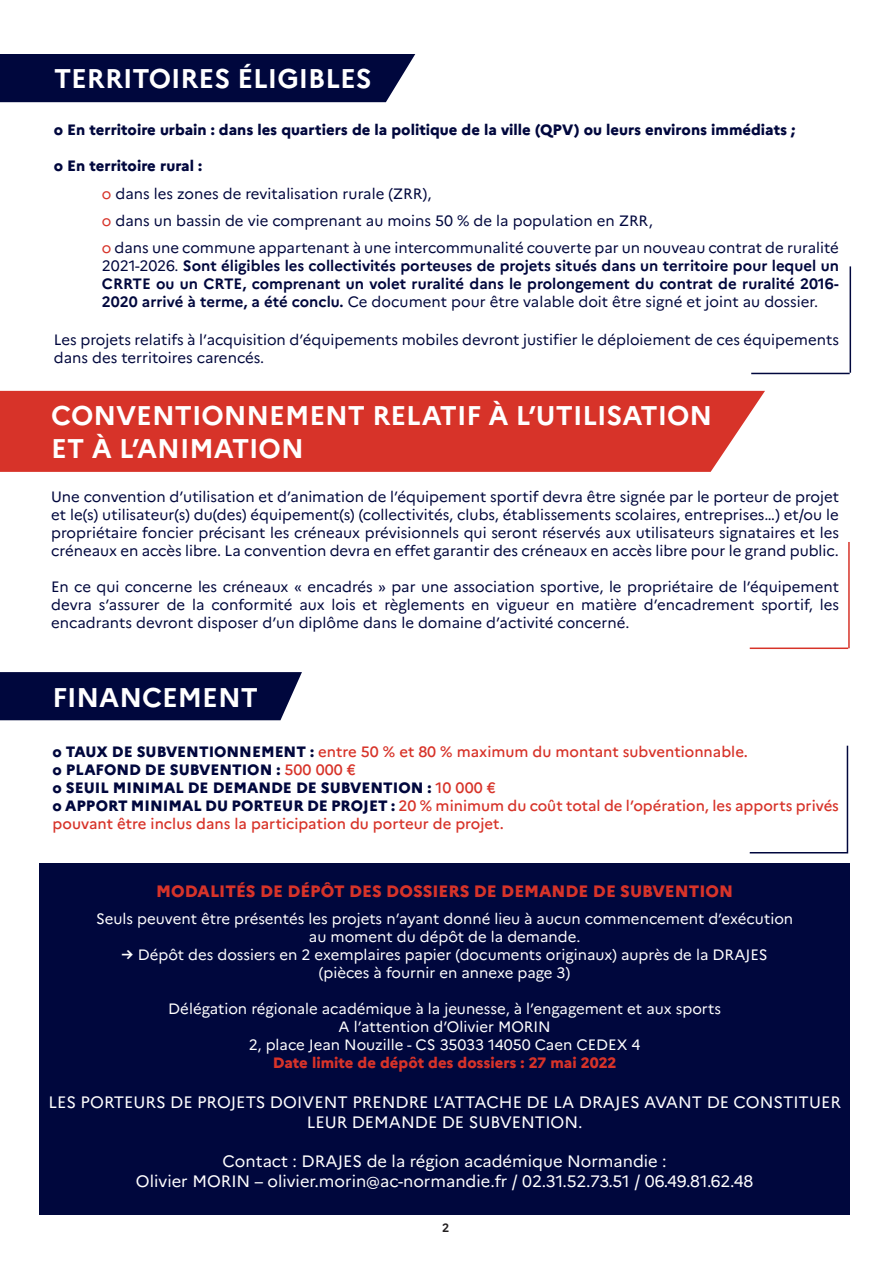
<style>
.page{position:relative;width:893px;height:1263px;background:#fff}
.page>*{position:absolute;margin:0;border:0;box-sizing:border-box;transform-origin:0 0}
.t1{font:700 27px/32.4px "Marianne";color:#fff}
.t2{font:16.5px/19.8px "Marianne";color:#fff;text-align:center}
.t3{font:800 16.5px "Marianne";color:#d73329}
.t4{font:15px/18px "Marianne";color:#00073d;text-align:justify}
.t5{font:15px "Marianne";color:#fff}
.t6{font:700 15px/18px "Marianne";color:#00073d;text-align:justify}
.t7{font:500 15px/18px "Marianne";color:#d73329}
.t8{font:800 15px "Marianne";color:#00073d}
.t9{font:800 15px "Marianne";color:#d73329}
.t10{font:700 12px "Marianne";color:#231f20}
.s1{color:#d73329}
.s2{font-weight:400;color:#d73329}
.s3{font-weight:400}
.s4{font-weight:800;color:#00073d}
.s5{font-weight:500;color:#d73329}
.s6{font-weight:700}
</style>
<div class="page">
<div style="left:0;top:54px;width:415px;height:48px;background:#00073d"></div>
<div style="left:0;top:391px;width:765px;height:81px;background:#d73329"></div>
<hr style="left:850px;top:266px;width:1px;height:107px;background:#00073d">
<hr style="left:848px;top:542px;width:2px;height:106px;background:#d73329">
<hr style="left:751px;top:373px;width:99px;height:1px;background:#00073d">
<hr style="left:750px;top:647px;width:98px;height:2px;background:#d73329">
<div style="left:0;top:672px;width:302px;height:48px;background:#00073d"></div>
<hr style="left:847px;top:746px;width:1px;height:106px;background:#00073d">
<hr style="left:750px;top:852px;width:98px;height:1px;background:#00073d">
<div style="left:40px;top:863px;width:810px;height:352px;background:#00073d"></div>
<p class="t1" style="left:54px;top:63px;width:319px">TERRITOIRES ÉLIGIBLES</p>
<p class="t8" style="left:54px;top:120px;width:743px">o En territoire urbain : dans les quartiers de la politique de la ville (QPV) ou leurs environs immédiats ;</p>
<p class="t8" style="left:54px;top:156px;width:150px">o En territoire rural :</p>
<p class="t4" style="left:102px;top:185px;width:331px"><span class="s1">o</span> dans les zones de revitalisation rurale (ZRR),</p>
<p class="t4" style="left:102px;top:212px;width:552px"><span class="s1">o</span> dans un bassin de vie comprenant au moins 50 % de la population en ZRR,</p>
<p class="t6" style="left:102px;top:239px;width:739px"><span class="s2">o</span> <span class="s3">dans une commune appartenant à une intercommunalité couverte par un nouveau contrat de ruralité 2021-2026.</span> Sont éligibles les collectivités porteuses de projets situés dans un territoire pour lequel un CRRTE ou un CRTE, comprenant un volet ruralité dans le prolongement du contrat de ruralité 2016- 2020 arrivé à terme, a été conclu. <span class="s3">Ce document pour être valable doit être signé et joint au dossier.</span></p>
<p class="t4" style="left:54px;top:331px;width:787px">Les projets relatifs à l’acquisition d’équipements mobiles devront justifier le déploiement de ces équipements dans des territoires carencés.</p>
<p class="t1" style="left:51px;top:399px;width:663px">CONVENTIONNEMENT RELATIF À L’UTILISATION<br>ET À L’ANIMATION</p>
<p class="t4" style="left:51px;top:488px;width:789px">Une convention d’utilisation et d’animation de l’équipement sportif devra être signée par le porteur de projet et le(s) utilisateur(s) du(des) équipement(s) (collectivités, clubs, établissements scolaires, entreprises…) et/ou le propriétaire foncier précisant les créneaux prévisionnels qui seront réservés aux utilisateurs signataires et les créneaux en accès libre. La convention devra en effet garantir des créneaux en accès libre pour le grand public.</p>
<p class="t4" style="left:51px;top:578px;width:789px">En ce qui concerne les créneaux « encadrés » par une association sportive, le propriétaire de l’équipement devra s’assurer de la conformité aux lois et règlements en vigueur en matière d’encadrement sportif, les encadrants devront disposer d’un diplôme dans le domaine d’activité concerné.</p>
<p class="t1" style="left:52px;top:681px;width:207px">FINANCEMENT</p>
<p class="t7" style="left:52px;top:742px;width:697px"><span class="s4">o TAUX DE SUBVENTIONNEMENT :</span> entre 50 % et 80 % maximum du montant subventionnable.</p>
<p class="t8" style="left:52px;top:760px;width:305px">o PLAFOND DE SUBVENTION : <span class="s5">500 000 €</span></p>
<p class="t8" style="left:52px;top:778px;width:445px">o SEUIL MINIMAL DE DEMANDE DE SUBVENTION : <span class="s5">10 000 €</span></p>
<p class="t7" style="left:52px;top:796px;width:788px"><span class="s4">o APPORT MINIMAL DU PORTEUR DE PROJET :</span> 20 % minimum du coût total de l’opération, les apports privés pouvant être inclus dans la participation du porteur de projet.</p>
<p class="t3" style="left:156px;top:881px;width:578px">MODALITÉS DE DÉPÔT DES DOSSIERS DE DEMANDE DE SUBVENTION</p>
<p class="t5" style="left:96px;top:910px;width:699px">Seuls peuvent être présentés les projets n’ayant donné lieu à aucun commencement d’exécution</p>
<p class="t5" style="left:309px;top:928px;width:273px">au moment du dépôt de la demande.</p>
<p class="t5" style="left:122px;top:946px;width:648px"><span class="s6">→</span> Dépôt des dossiers en 2 exemplaires papier (documents originaux) auprès de la DRAJES</p>
<p class="t5" style="left:319px;top:964px;width:253px">(pièces à fournir en annexe page 3)</p>
<p class="t5" style="left:168px;top:1000px;width:554px">Délégation régionale académique à la jeunesse, à l’engagement et aux sports</p>
<p class="t5" style="left:339px;top:1018px;width:214px">A l’attention d’Olivier MORIN</p>
<p class="t5" style="left:249px;top:1036px;width:393px">2, place Jean Nouzille - CS 35033 14050 Caen CEDEX 4</p>
<p class="t9" style="left:273px;top:1054px;width:345px">Date limite de dépôt des dossiers : 27 mai 2022</p>
<p class="t2" style="left:49px;top:1092px;width:794px">LES PORTEURS DE PROJETS DOIVENT PRENDRE L’ATTACHE DE LA DRAJES AVANT DE CONSTITUER<br>LEUR DEMANDE DE SUBVENTION.</p>
<p class="t2" style="left:223px;top:1151px;width:446px">Contact : DRAJES de la région académique Normandie :</p>
<p class="t2" style="left:136px;top:1171px;width:619px">Olivier MORIN – olivier.morin@ac-normandie.fr / 02.31.52.73.51 / 06.49.81.62.48</p>
<p class="t10" style="left:442px;top:1220px;width:9px">2</p>
</div>
